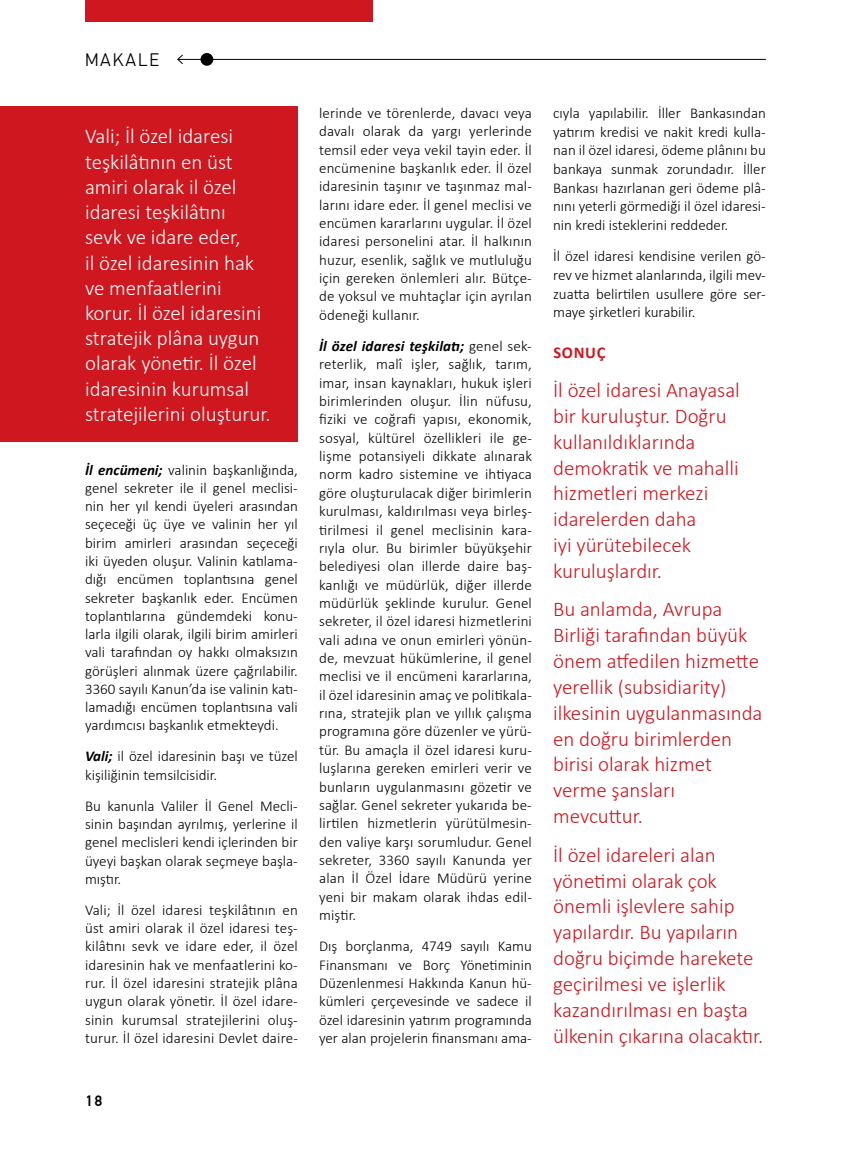
<style>
.page{position:relative;width:851px;height:1149px;background:#fff}
.page>*{position:absolute;margin:0;border:0;box-sizing:border-box;transform-origin:0 0}
.t1{font:300 21px/25.8px "Calibri";color:#ce171e}
.t2{font:300 21px/25.2px "Calibri";color:#fff}
.t3{font:300 18px "PF Din Text Pro";letter-spacing:.1em;color:#000}
.t4{font:700 16.5px "Calibri";color:#ce171e}
.t5{font:300 15px/18.3px "Calibri";color:#000;text-align:justify}
.t6{font:500 15px "PF Din Text Pro";color:#000}
.s1{font-weight:700;font-style:italic}
</style>
<div class="page">
<div style="left:85px;top:0;width:288px;height:21px;background:#ce171e"></div>
<div style="left:200px;top:53px;width:13px;height:13px;background:#000;border-radius:50%"></div>
<hr style="left:178px;top:59px;width:587px;height:1px;background:#000">
<svg style="left:177px;top:54px;width:6px;height:10px"></svg>
<div style="left:0;top:106px;width:298px;height:336px;background:#ce171e"></div>
<p class="t3" style="left:85px;top:50px;width:76px">MAKALE</p>
<p class="t2" style="left:85px;top:124px;width:187px">Vali; İl özel idaresi teşkilâtının en üst amiri olarak il özel idaresi teşkilâtını<br>sevk ve idare eder,<br>il özel idaresinin hak ve menfaatlerini korur. İl özel idaresini stratejik plâna uygun olarak yönetir. İl özel idaresinin kurumsal stratejilerini oluşturur.</p>
<p class="t5" style="left:85px;top:460px;width:214px"><span class="s1">İl encümeni;</span> valinin başkanlığında, genel sekreter ile il genel meclisi&shy;nin her yıl kendi üyeleri arasından seçeceği üç üye ve valinin her yıl birim amirleri arasından seçeceği iki üyeden oluşur. Valinin katılama&shy;dığı encümen toplantısına genel sekreter başkanlık eder. Encümen toplantılarına gündemdeki konu&shy;larla ilgili olarak, ilgili birim amirleri vali tarafından oy hakkı olmaksızın görüşleri alınmak üzere çağrılabilir.<br>3360 sayılı Kanun’da ise valinin katı&shy;lamadığı encümen toplantısına vali yardımcısı başkanlık etmekteydi.</p>
<p class="t5" style="left:85px;top:747px;width:214px"><span class="s1">Vali;</span> il özel idaresinin başı ve tüzel kişiliğinin temsilcisidir.</p>
<p class="t5" style="left:85px;top:796px;width:214px">Bu kanunla Valiler İl Genel Mecli&shy;sinin başından ayrılmış, yerlerine il genel meclisleri kendi içlerinden bir üyeyi başkan olarak seçmeye başla&shy;mıştır.</p>
<p class="t5" style="left:85px;top:900px;width:214px">Vali; İl özel idaresi teşkilâtının en üst amiri olarak il özel idaresi teş&shy;kilâtını sevk ve idare eder, il özel idaresinin hak ve menfaatlerini ko&shy;rur. İl özel idaresini stratejik plâna uygun olarak yönetir. İl özel idare&shy;sinin kurumsal stratejilerini oluş&shy;turur. İl özel idaresini Devlet daire-</p>
<p class="t6" style="left:85px;top:1091px;width:19px">18</p>
<p class="t5" style="left:319px;top:103px;width:214px">lerinde ve törenlerde, davacı veya davalı olarak da yargı yerlerinde temsil eder veya vekil tayin eder. İl encümenine başkanlık eder. İl özel idaresinin taşınır ve taşınmaz mal&shy;larını idare eder. İl genel meclisi ve encümen kararlarını uygular. İl özel idaresi personelini atar. İl halkının huzur, esenlik, sağlık ve mutluluğu için gereken önlemleri alır. Bütçe&shy;de yoksul ve muhtaçlar için ayrılan ödeneği kullanır.</p>
<p class="t5" style="left:319px;top:336px;width:214px"><span class="s1">İl özel idaresi teşkilatı;</span> genel sek&shy;reterlik, malî işler, sağlık, tarım, imar, insan kaynakları, hukuk işleri birimlerinden oluşur. İlin nüfusu, fiziki ve coğrafi yapısı, ekonomik, sosyal, kültürel özellikleri ile ge&shy;lişme potansiyeli dikkate alınarak norm kadro sistemine ve ihtiyaca göre oluşturulacak diğer birimlerin kurulması, kaldırılması veya birleş&shy;tirilmesi il genel meclisinin kara&shy;rıyla olur. Bu birimler büyükşehir belediyesi olan illerde daire baş&shy;kanlığı ve müdürlük, diğer illerde müdürlük şeklinde kurulur. Genel sekreter, il özel idaresi hizmetlerini vali adına ve onun emirleri yönün&shy;de, mevzuat hükümlerine, il genel meclisi ve il encümeni kararlarına, il özel idaresinin amaç ve politikala&shy;rına, stratejik plan ve yıllık çalışma programına göre düzenler ve yürü&shy;tür. Bu amaçla il özel idaresi kuru&shy;luşlarına gereken emirleri verir ve bunların uygulanmasını gözetir ve sağlar. Genel sekreter yukarıda be&shy;lirtilen hizmetlerin yürütülmesin&shy;den valiye karşı sorumludur. Genel sekreter, 3360 sayılı Kanunda yer alan İl Özel İdare Müdürü yerine yeni bir makam olarak ihdas edil&shy;miştir.</p>
<p class="t5" style="left:319px;top:936px;width:214px">Dış borçlanma, 4749 sayılı Kamu Finansmanı ve Borç Yönetiminin Düzenlenmesi Hakkında Kanun hü&shy;kümleri çerçevesinde ve sadece il özel idaresinin yatırım programında yer alan projelerin finansmanı ama-</p>
<p class="t5" style="left:553px;top:104px;width:214px">cıyla yapılabilir. İller Bankasından yatırım kredisi ve nakit kredi kulla&shy;nan il özel idaresi, ödeme plânını bu bankaya sunmak zorundadır. İller Bankası hazırlanan geri ödeme plâ&shy;nını yeterli görmediği il özel idaresi&shy;nin kredi isteklerini reddeder.</p>
<p class="t5" style="left:553px;top:247px;width:214px">İl özel idaresi kendisine verilen gö&shy;rev ve hizmet alanlarında, ilgili mev&shy;zuatta belirtilen usullere göre ser&shy;maye şirketleri kurabilir.</p>
<p class="t4" style="left:553px;top:341px;width:21px">SONUÇ</p>
<h1 class="t1" style="left:553px;top:377px;width:188px">İl özel idaresi Anayasal bir kuruluştur. Doğru kullanıldıklarında demokratik ve mahalli hizmetleri merkezi idarelerden daha<br>iyi yürütebilecek kuruluşlardır.</h1>
<h1 class="t1" style="left:553px;top:596px;width:211px">Bu anlamda, Avrupa<br>Birliği tarafından büyük önem atfedilen hizmette yerellik (subsidiarity) ilkesinin uygulanmasında en doğru birimlerden birisi olarak hizmet verme şansları mevcuttur.</h1>
<h1 class="t1" style="left:553px;top:841px;width:212px">İl özel idareleri alan yönetimi olarak çok önemli işlevlere sahip yapılardır. Bu yapıların doğru biçimde harekete geçirilmesi ve işlerlik kazandırılması en başta ülkenin çıkarına olacaktır.</h1>
</div>
